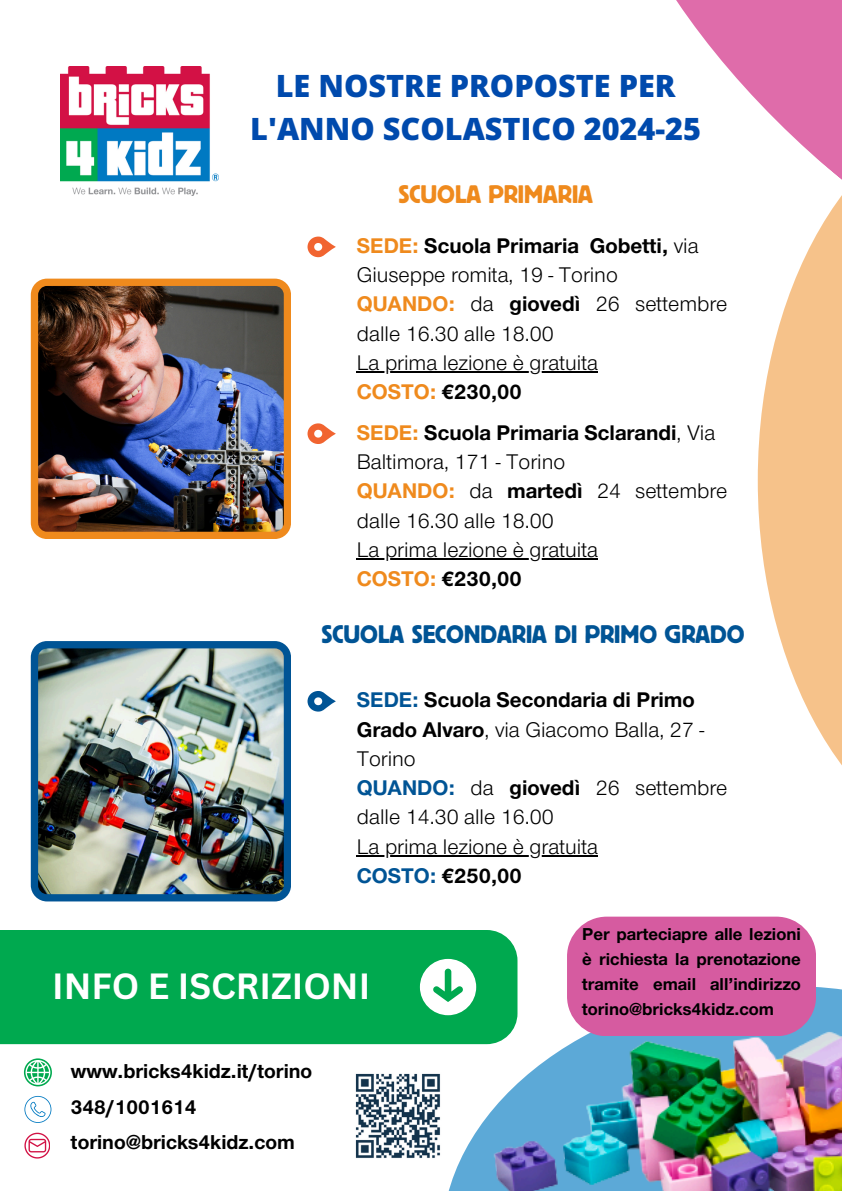
<style>
.page{position:relative;width:842px;height:1191px;background:#fff}
.page>*{position:absolute;margin:0;border:0;box-sizing:border-box;transform-origin:0 0}
.t1{font:700 35.4px "Canva Sans";color:#fff}
.t2{font:800 30.7px/42.8px "Open Sans";color:#004aad;text-align:center}
.t3{font:25.2px "Block BE";color:#005495}
.t4{font:25.2px "Block BE";color:#ef8a1d}
.t5{font:22px/29.2px "Nimbus San Nov";color:#000}
.t6{font:700 20.8px/35.2px "Nimbus San Nov";color:#000}
.t7{font:700 17.8px/24.8px "Nimbus San Nov";color:#000;text-align:justify}
.s1{font-weight:700;color:#ef8a1d}
.s2{font-weight:700}
.s3{font-weight:700;color:#005495}
</style>
<div class="page">
<svg style="left:758px;top:405px;width:84px;height:360px;fill:#f6c28a"></svg>
<img style="left:31px;top:641px;width:260px;height:260px">
<img style="left:31px;top:278px;width:260px;height:261px">
<div style="left:0;top:930px;width:517px;height:114px;background:#00a94f"></div>
<svg style="left:420px;top:958px;width:56px;height:40px"></svg>
<svg style="left:24px;top:1058px;width:28px;height:28px"></svg>
<svg style="left:24px;top:1095px;width:27px;height:27px"></svg>
<svg style="left:24px;top:1132px;width:26px;height:25px"></svg>
<svg style="left:676px;top:0;width:166px;height:405px"></svg>
<svg style="left:308px;top:236px;width:28px;height:21px"></svg>
<hr style="left:357px;top:371px;width:241px;height:2px;background:#000">
<svg style="left:308px;top:423px;width:28px;height:21px"></svg>
<hr style="left:357px;top:558px;width:241px;height:1px;background:#000">
<svg style="left:308px;top:691px;width:28px;height:20px"></svg>
<hr style="left:357px;top:855px;width:241px;height:1px;background:#000">
<img style="left:60px;top:67px;width:158px;height:129px">
<img style="left:415px;top:998px;width:427px;height:192px">
<img style="left:355px;top:1072px;width:87px;height:87px">
<div style="left:567px;top:916px;width:249px;height:120px;background:#d65ba0;border-radius:40px"></div>
<p class="t2" style="left:250px;top:63px;width:452px">LE NOSTRE PROPOSTE PER<br>L'ANNO SCOLASTICO 2024-25</p>
<p class="t4" style="left:398px;top:185px;width:196px">SCUOLA PRIMARIA</p>
<h5 class="t5" style="left:357px;top:234px;width:372px"><span class="s1">SEDE:</span> <span class="s2">Scuola Primaria Gobetti,</span> via<br>Giuseppe romita, 19 - Torino<br><span class="s1">QUANDO:</span> da <span class="s2">giovedì</span> 26 settembre dalle 16.30 alle 18.00</h5>
<p class="t5" style="left:357px;top:351px;width:243px">La prima lezione è gratuita<br><span class="s1">COSTO:</span> <span class="s2">€230,00</span></p>
<p class="t5" style="left:357px;top:421px;width:372px"><span class="s1">SEDE:</span> <span class="s2">Scuola Primaria Sclarandi</span>, Via<br>Baltimora, 171 - Torino<br><span class="s1">QUANDO:</span> da <span class="s2">martedì</span> 24 settembre dalle 16.30 alle 18.00</p>
<h5 class="t5" style="left:357px;top:538px;width:243px">La prima lezione è gratuita<br><span class="s1">COSTO:</span> <span class="s2">€230,00</span></h5>
<p class="t3" style="left:321px;top:625px;width:425px">SCUOLA SECONDARIA DI PRIMO GRADO</p>
<h3 class="t5" style="left:357px;top:689px;width:372px"><span class="s3">SEDE:</span> <span class="s2">Scuola Secondaria di Primo<br>Grado Alvaro</span>, via Giacomo Balla, 27 -<br>Torino<br><span class="s3">QUANDO:</span> da <span class="s2">giovedì</span> 26 settembre dalle 14.30 alle 16.00</h3>
<p class="t5" style="left:357px;top:835px;width:243px">La prima lezione è gratuita<br><span class="s3">COSTO:</span> <span class="s2">€250,00</span></p>
<h3 class="t1" style="left:52px;top:961px;width:320px">INFO E ISCRIZIONI</h3>
<p class="t6" style="left:71px;top:1057px;width:243px">www.bricks4kidz.it/torino<br>348/1001614 torino@bricks4kidz.com</p>
<p class="t7" style="left:582px;top:924px;width:220px">Per parteciapre alle lezioni è richiesta la prenotazione tramite email all’indirizzo torino@bricks4kidz.com</p>
</div>
